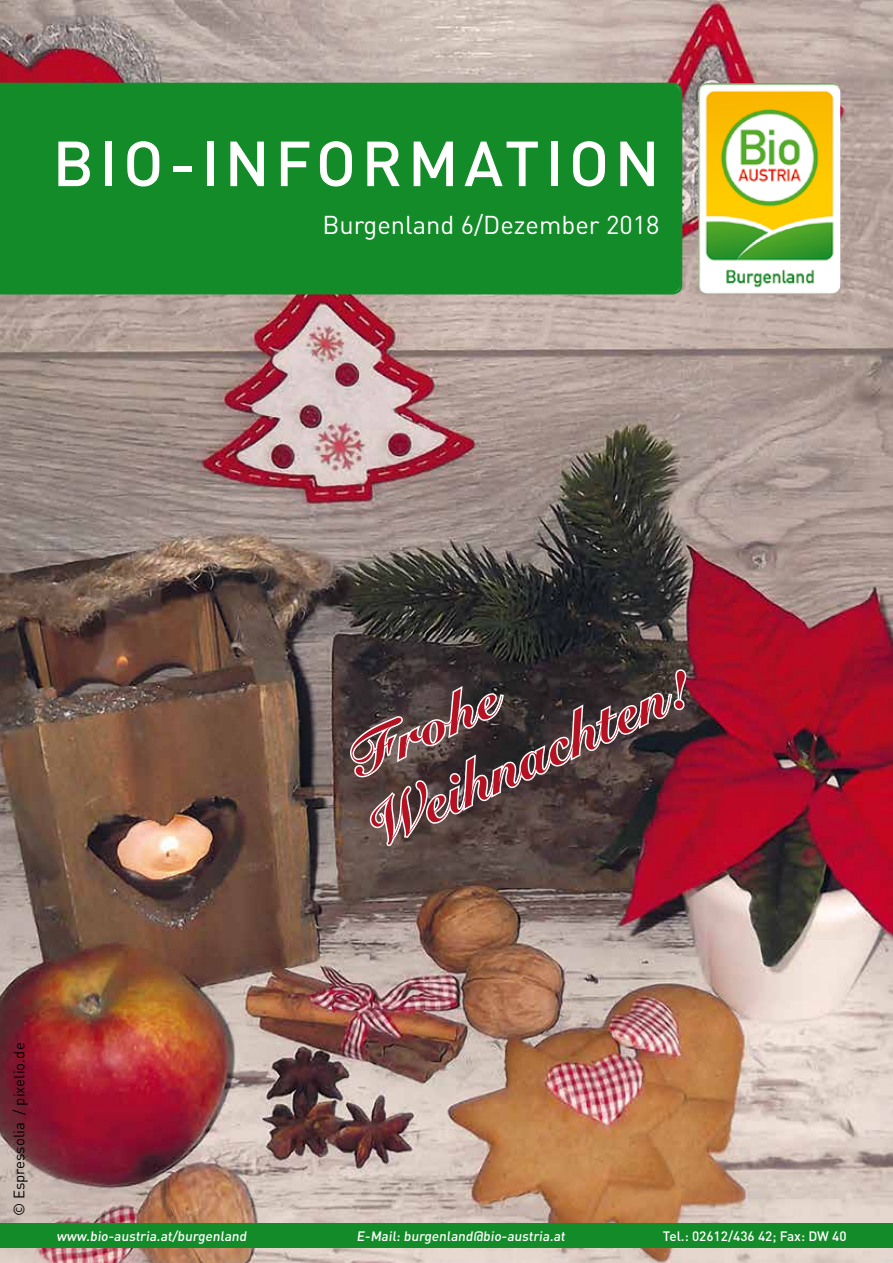
<style>
.page{position:relative;width:893px;height:1263px;background:#fff}
.page>*{position:absolute;margin:0;border:0;box-sizing:border-box;transform-origin:0 0}
.t1{font:500 62.55px "DIN";letter-spacing:.085em;color:#fff}
.t2{font:900 60px "Snell Roundhand";color:#b31223;scale:.92 1}
.t3{font:900 54px "Snell Roundhand";color:#b31223}
.t4{font:25.5px "DIN";color:#fff}
.t5{font:15px "DIN";color:#000}
.t6{font:500 13.5px "DIN";color:#fff}
</style>
<div class="page">
<img style="left:0;top:0;width:893px;height:1263px">
<div style="left:0;top:1223px;width:893px;height:25px;background:#148b29"></div>
<div style="left:0;top:83px;width:682px;height:211px;background:#148b29"></div>
<img style="left:699px;top:83px;width:141px;height:210px">
<svg style="left:348px;top:667px;width:340px;height:182px;background:#604f50"></svg>
<h1 class="t1" style="left:53px;top:124px;width:609px">BIO-INFORMATION</h1>
<h3 class="t4" style="left:322px;top:209px;width:338px">Burgenland 6/Dezember 2018</h3>
<h2 class="t2" style="left:356px;top:797px;width:377px;rotate:-25deg">Weihnachten!</h2>
<h3 class="t3" style="left:336px;top:733px;width:161px;rotate:-25deg">Frohe</h3>
<p class="t5" style="left:10px;top:1216px;width:175px;rotate:-90deg">© Espressolia / pixelio.de</p>
<p class="t6" style="left:57px;top:1227px;width:194px">www.bio-austria.at/burgenland</p>
<p class="t6" style="left:356px;top:1227px;width:212px">E-Mail: burgenland@bio-austria.at</p>
<p class="t6" style="left:663px;top:1227px;width:185px">Tel.: 02612/436 42; Fax: DW 40</p>
</div>
